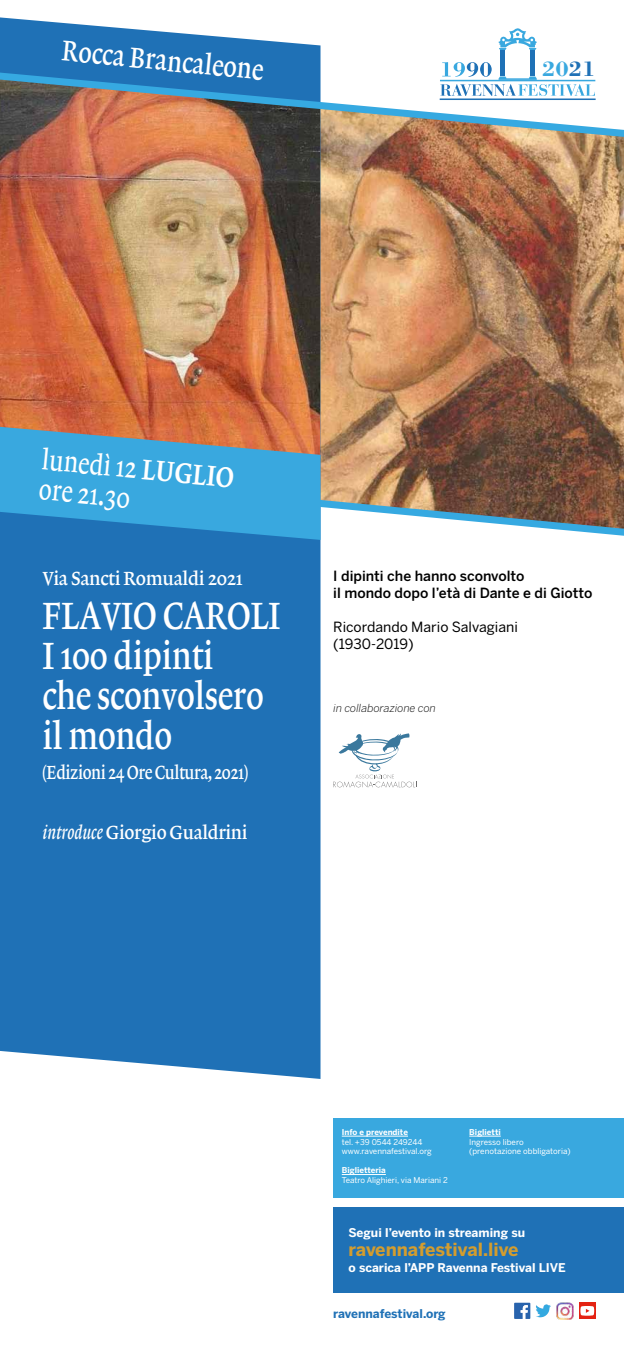
<style>
.page{position:relative;width:624px;height:1361px;background:#fff}
.page>*{position:absolute;margin:0;border:0;box-sizing:border-box;transform-origin:0 0}
.t1{font:40px/40px "Lexicon No 1 Roman B";letter-spacing:-.01em;color:#fff;scale:.8 1}
.t2{font:30px/30px "Lexicon No 1 Roman A";color:#fff;scale:.8 1}
.t3{font:30px "Lexicon No 1 Roman B";color:#fff;scale:.8 1}
.t4{font:700 21.9px "Bodoni";color:#39a8df}
.t5{font:20px "Lexicon No 1 Roman B";letter-spacing:-.02em;color:#fff;scale:.8 1}
.t6{font:20px "Lexicon No 1 Roman B";letter-spacing:-.02em;color:#fff;scale:.9 1}
.t7{font:20px "Lexicon No 1 Roman B";letter-spacing:-.02em;color:#fff;scale:.92 1}
.t8{font:700 18px "Benton Sans";color:#d39d2f}
.t9{font:500 14px/16.8px "Benton Sans";color:#000}
.t10{font:14px/16.8px "Benton Sans";color:#000}
.t11{font:700 12px "Benton Sans";color:#fff}
.t12{font:700 12px "Benton Sans";letter-spacing:-.005em;color:#1f71b6}
.t13{font:italic 300 11px "Benton Sans";color:#000}
.t14{font:8px/9.6px "Benton Sans";color:#fff}
.t15{font:700 8px "Benton Sans";color:#fff}
.s1{color:#1f71b6}
.s2{font-family:"Lexicon No 1 Roman C"}
.s3{font-family:"Lexicon No 1 Italic B"}
</style>
<div class="page">
<div style="left:0;top:17px;width:320px;height:1062px;background:#1f71b6"></div>
<svg style="left:333px;top:733px;width:84px;height:54px"></svg>
<img style="left:0;top:67px;width:624px;height:474px">
<svg style="left:514px;top:1302px;width:16px;height:17px"></svg>
<div style="left:579px;top:1302px;width:16px;height:17px;background:#e42313"></div>
<svg style="left:580px;top:1306px;width:14px;height:9px"></svg>
<img style="left:556px;top:1302px;width:17px;height:17px">
<div style="left:530px;top:51px;width:5px;height:25px;background:#1f71b6"></div>
<svg style="left:498px;top:28px;width:38px;height:22px"></svg>
<div style="left:500px;top:51px;width:5px;height:25px;background:#1f71b6"></div>
<svg style="left:439px;top:62px;width:156px;height:38px"></svg>
<svg style="left:0;top:427px;width:320px;height:113px;background:#499ac6"></svg>
<div style="left:333px;top:1118px;width:291px;height:79px;background:#39a8df"></div>
<div style="left:333px;top:1207px;width:291px;height:85px;background:#1f71b6"></div>
<hr style="left:342px;top:1136px;width:66px;height:1px;background:#fff">
<hr style="left:342px;top:1174px;width:44px;height:1px;background:#fff">
<hr style="left:469px;top:1136px;width:31px;height:1px;background:#fff">
<h2 class="t3" style="left:64px;top:33px;width:254px;rotate:6deg">Rocca Brancaleone</h2>
<h3 class="t4" style="left:542px;top:55px;width:55px">20<span class="s1">21</span></h3>
<h2 class="t2" style="left:44px;top:444px;width:243px;rotate:6deg">lunedì 12 <span class="s2">LUGLIO </span>ore 21.30</h2>
<h3 class="t7" style="left:43px;top:567px;width:219px">Via Sancti Romualdi 2021</h3>
<h1 class="t1" style="left:43px;top:596px;width:299px">FLAVIO CAROLI<br>I 100 dipinti<br>che sconvolsero il mondo</h1>
<h3 class="t5" style="left:43px;top:761px;width:259px">(Edizioni 24 Ore Cultura, 2021)</h3>
<h3 class="t6" style="left:43px;top:821px;width:229px"><span class="s3">introduce</span> Giorgio Gualdrini</h3>
<h3 class="t9" style="left:333px;top:568px;width:261px">I dipinti che hanno sconvolto<br>il mondo dopo l’età di Dante e di Giotto</h3>
<h3 class="t10" style="left:333px;top:618px;width:186px">Ricordando Mario Salvagiani (1930-2019)</h3>
<h3 class="t13" style="left:333px;top:702px;width:104px">in collaborazione con</h3>
<p class="t15" style="left:342px;top:1127px;width:68px">Info e prevendite</p>
<p class="t14" style="left:342px;top:1137px;width:91px">tel. +39 0544 249244 www.ravennafestival.org</p>
<p class="t15" style="left:342px;top:1165px;width:46px">Biglietteria</p>
<p class="t14" style="left:342px;top:1175px;width:107px">Teatro Alighieri, via Mariani 2</p>
<p class="t15" style="left:469px;top:1127px;width:33px">Biglietti</p>
<p class="t14" style="left:469px;top:1137px;width:103px">Ingresso libero (prenotazione obbligatoria)</p>
<h3 class="t11" style="left:348px;top:1226px;width:178px">Segui l’evento in streaming su</h3>
<h3 class="t8" style="left:348px;top:1239px;width:171px">ravennafestival.live</h3>
<h3 class="t11" style="left:348px;top:1261px;width:219px">o scarica l’APP Ravenna Festival LIVE</h3>
<h3 class="t12" style="left:333px;top:1307px;width:114px">ravennafestival.org</h3>
</div>
